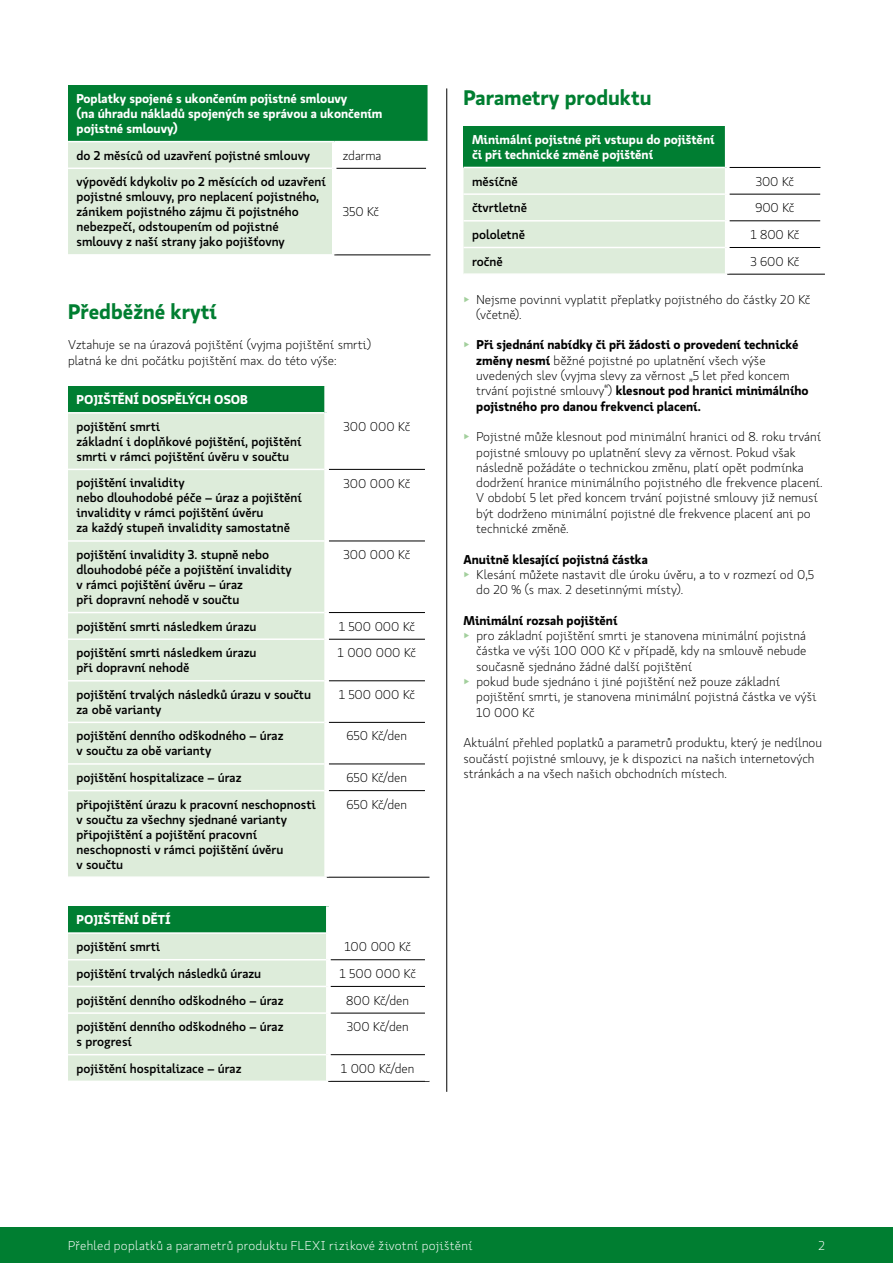
<style>
.page{position:relative;width:893px;height:1263px;background:#fff}
.page>*{position:absolute;margin:0;border:0;box-sizing:border-box;transform-origin:0 0}
.t1{font:700 21px "Koop Pro";color:#007e31}
.t2{font:300 12.75px/15.3px "Koop Pro";color:#000}
.t3{font:500 12.75px/15px "Koop Pro";color:#000}
.t4{font:700 12.75px/15.3px "Koop Pro";color:#000}
.t5{font:700 12.75px/15px "Koop Pro";color:#fff}
.t6{font:300 12.75px "Koop Pro";letter-spacing:.015em;color:#fff}
.s1{color:#a2cf9c}
.s2{font-weight:300;color:#a2cf9c}
.s3{font-weight:300}
</style>
<div class="page">
<div style="left:0;top:1227px;width:893px;height:36px;background:#007e31"></div>
<div style="left:68px;top:85px;width:360px;height:57px;background:#007e32"></div>
<div style="left:68px;top:142px;width:264px;height:112px;background:#ddecda"></div>
<hr style="left:334px;top:255px;width:97px;height:1px;background:#000">
<hr style="left:334px;top:141px;width:95px;height:1px;background:#fff">
<hr style="left:68px;top:141px;width:266px;height:1px;background:#fff">
<hr style="left:68px;top:168px;width:264px;height:1px;background:#fff">
<hr style="left:336px;top:168px;width:90px;height:1px;background:#000">
<div style="left:68px;top:386px;width:259px;height:27px;background:#007e32"></div>
<div style="left:68px;top:414px;width:256px;height:462px;background:#ddecda"></div>
<hr style="left:68px;top:469px;width:256px;height:1px;background:#fff">
<hr style="left:68px;top:540px;width:256px;height:2px;background:#fff">
<hr style="left:68px;top:612px;width:256px;height:1px;background:#fff">
<hr style="left:68px;top:638px;width:256px;height:2px;background:#fff">
<hr style="left:68px;top:680px;width:256px;height:1px;background:#fff">
<hr style="left:68px;top:722px;width:256px;height:1px;background:#fff">
<hr style="left:68px;top:763px;width:256px;height:2px;background:#fff">
<hr style="left:68px;top:790px;width:256px;height:1px;background:#fff">
<hr style="left:329px;top:469px;width:96px;height:1px;background:#000">
<hr style="left:329px;top:541px;width:96px;height:1px;background:#000">
<hr style="left:329px;top:612px;width:96px;height:1px;background:#000">
<hr style="left:329px;top:639px;width:96px;height:1px;background:#000">
<hr style="left:329px;top:680px;width:96px;height:1px;background:#000">
<hr style="left:329px;top:722px;width:96px;height:1px;background:#000">
<hr style="left:329px;top:764px;width:96px;height:1px;background:#000">
<hr style="left:329px;top:790px;width:96px;height:1px;background:#000">
<hr style="left:327px;top:877px;width:102px;height:1px;background:#000">
<hr style="left:68px;top:412px;width:256px;height:2px;background:#fff">
<div style="left:324px;top:386px;width:5px;height:27px;background:#fff"></div>
<div style="left:68px;top:906px;width:260px;height:27px;background:#007e32"></div>
<div style="left:68px;top:934px;width:258px;height:146px;background:#ddecda"></div>
<hr style="left:68px;top:959px;width:258px;height:1px;background:#fff">
<hr style="left:68px;top:986px;width:258px;height:1px;background:#fff">
<hr style="left:68px;top:1012px;width:258px;height:2px;background:#fff">
<hr style="left:68px;top:1054px;width:258px;height:1px;background:#fff">
<hr style="left:331px;top:959px;width:94px;height:1px;background:#000">
<hr style="left:331px;top:986px;width:94px;height:1px;background:#000">
<hr style="left:331px;top:1013px;width:94px;height:1px;background:#000">
<hr style="left:331px;top:1054px;width:94px;height:1px;background:#000">
<hr style="left:328px;top:1081px;width:101px;height:1px;background:#000">
<hr style="left:68px;top:932px;width:258px;height:2px;background:#fff">
<div style="left:326px;top:906px;width:5px;height:27px;background:#fff"></div>
<div style="left:463px;top:126px;width:264px;height:41px;background:#007e32"></div>
<div style="left:463px;top:168px;width:262px;height:105px;background:#ddecda"></div>
<hr style="left:463px;top:193px;width:262px;height:2px;background:#fff">
<hr style="left:463px;top:220px;width:262px;height:2px;background:#fff">
<hr style="left:463px;top:247px;width:262px;height:1px;background:#fff">
<hr style="left:729px;top:194px;width:91px;height:1px;background:#000">
<hr style="left:729px;top:221px;width:91px;height:1px;background:#000">
<hr style="left:729px;top:247px;width:91px;height:1px;background:#000">
<hr style="left:727px;top:274px;width:98px;height:1px;background:#000">
<hr style="left:729px;top:167px;width:91px;height:1px;background:#000">
<hr style="left:725px;top:126px;width:4px;height:41px;background:#fff">
<hr style="left:446px;top:88px;width:1px;height:1004px;background:#000">
<p class="t5" style="left:77px;top:91px;width:307px">Poplatky spojené s ukončením pojistné smlouvy<br>(na úhradu nákladů spojených se správou a ukončením pojistné smlouvy)</p>
<p class="t3" style="left:77px;top:147px;width:235px">do 2 měsíců od uzavření pojistné smlouvy</p>
<p class="t2" style="left:343px;top:147px;width:40px">zdarma</p>
<p class="t3" style="left:77px;top:174px;width:251px">výpovědí kdykoliv po 2 měsících od uzavření pojistné smlouvy, pro neplacení pojistného, zánikem pojistného zájmu či pojistného nebezpečí, odstoupením od pojistné smlouvy z naší strany jako pojišťovny</p>
<p class="t2" style="left:343px;top:204px;width:38px">350 Kč</p>
<h1 class="t1" style="left:68px;top:296px;width:150px">Předběžné krytí</h1>
<p class="t2" style="left:68px;top:337px;width:305px">Vztahuje se na úrazová pojištění (vyjma pojištění smrti) platná ke dni počátku pojištění max. do této výše:</p>
<p class="t5" style="left:77px;top:392px;width:173px">POJIŠTĚNÍ DOSPĚLÝCH OSOB</p>
<p class="t3" style="left:77px;top:418px;width:226px">pojištění smrti<br>základní i doplňkové pojištění, pojištění smrti v rámci pojištění úvěru v součtu</p>
<p class="t2" style="left:343px;top:419px;width:68px">300 000 Kč</p>
<p class="t3" style="left:77px;top:475px;width:227px">pojištění invalidity<br>nebo dlouhodobé péče – úraz a pojištění invalidity v rámci pojištění úvěru<br>za každý stupeň invalidity samostatně</p>
<p class="t2" style="left:343px;top:475px;width:68px">300 000 Kč</p>
<p class="t3" style="left:77px;top:547px;width:217px">pojištění invalidity 3. stupně nebo dlouhodobé péče a pojištění invalidity v rámci pojištění úvěru – úraz<br>při dopravní nehodě v součtu</p>
<p class="t2" style="left:343px;top:547px;width:68px">300 000 Kč</p>
<p class="t3" style="left:77px;top:618px;width:182px">pojištění smrti následkem úrazu</p>
<p class="t2" style="left:339px;top:618px;width:78px">1 500 000 Kč</p>
<p class="t3" style="left:77px;top:645px;width:182px">pojištění smrti následkem úrazu při dopravní nehodě</p>
<p class="t2" style="left:338px;top:645px;width:80px">1 000 000 Kč</p>
<p class="t3" style="left:77px;top:686px;width:236px">pojištění trvalých následků úrazu v součtu za obě varianty</p>
<p class="t2" style="left:339px;top:687px;width:78px">1 500 000 Kč</p>
<p class="t3" style="left:77px;top:728px;width:208px">pojištění denního odškodného – úraz v součtu za obě varianty</p>
<p class="t2" style="left:347px;top:728px;width:62px">650 Kč/den</p>
<p class="t3" style="left:77px;top:769px;width:166px">pojištění hospitalizace – úraz</p>
<p class="t2" style="left:347px;top:770px;width:62px">650 Kč/den</p>
<p class="t3" style="left:77px;top:796px;width:241px">připojištění úrazu k pracovní neschopnosti v součtu za všechny sjednané varianty připojištění a pojištění pracovní neschopnosti v rámci pojištění úvěru<br>v součtu</p>
<p class="t2" style="left:347px;top:796px;width:62px">650 Kč/den</p>
<p class="t5" style="left:77px;top:912px;width:96px">POJIŠTĚNÍ DĚTÍ</p>
<p class="t3" style="left:77px;top:939px;width:85px">pojištění smrti</p>
<p class="t2" style="left:344px;top:939px;width:68px">100 000 Kč</p>
<p class="t3" style="left:77px;top:965px;width:186px">pojištění trvalých následků úrazu</p>
<p class="t2" style="left:339px;top:966px;width:78px">1 500 000 Kč</p>
<p class="t3" style="left:77px;top:992px;width:208px">pojištění denního odškodného – úraz</p>
<p class="t2" style="left:346px;top:992px;width:64px">800 Kč/den</p>
<p class="t3" style="left:77px;top:1019px;width:208px">pojištění denního odškodného – úraz s progresí</p>
<p class="t2" style="left:347px;top:1019px;width:63px">300 Kč/den</p>
<p class="t3" style="left:77px;top:1060px;width:166px">pojištění hospitalizace – úraz</p>
<p class="t2" style="left:341px;top:1060px;width:75px">1 000 Kč/den</p>
<h1 class="t1" style="left:463px;top:82px;width:190px">Parametry produktu</h1>
<p class="t5" style="left:472px;top:131px;width:244px">Minimální pojistné při vstupu do pojištění či při technické změně pojištění</p>
<p class="t3" style="left:472px;top:173px;width:47px">měsíčně</p>
<p class="t2" style="left:756px;top:173px;width:40px">300 Kč</p>
<p class="t3" style="left:472px;top:200px;width:57px">čtvrtletně</p>
<p class="t2" style="left:755px;top:200px;width:41px">900 Kč</p>
<p class="t3" style="left:472px;top:226px;width:55px">pololetně</p>
<p class="t2" style="left:750px;top:227px;width:51px">1 800 Kč</p>
<p class="t3" style="left:472px;top:253px;width:32px">ročně</p>
<p class="t2" style="left:750px;top:253px;width:51px">3 600 Kč</p>
<p class="t2" style="left:476px;top:291px;width:336px;text-indent:-13px"><span class="s1">▶</span> Nejsme povinni vyplatit přeplatky pojistného do částky 20 Kč (včetně).</p>
<p class="t4" style="left:476px;top:337px;width:334px;text-indent:-13px"><span class="s2">▶</span> Při sjednání nabídky či při žádosti o provedení technické změny nesmí <span class="s3">běžné pojistné po uplatnění všech výše uvedených slev (vyjma slevy za věrnost „5 let před koncem trvání pojistné smlouvy“)</span> klesnout pod hranici minimálního pojistného pro danou frekvenci placení.</p>
<p class="t2" style="left:476px;top:429px;width:348px;text-indent:-13px"><span class="s1">▶</span> Pojistné může klesnout pod minimální hranici od 8. roku trvání pojistné smlouvy po uplatnění slevy za věrnost. Pokud však následně požádáte o technickou změnu, platí opět podmínka dodržení hranice minimálního pojistného dle frekvence placení.<br>V období 5 let před koncem trvání pojistné smlouvy již nemusí být dodrženo minimální pojistné dle frekvence placení ani po technické změně.</p>
<p class="t4" style="left:463px;top:551px;width:186px">Anuitně klesající pojistná částka</p>
<p class="t2" style="left:463px;top:567px;width:352px"><span class="s1">▶</span> Klesání můžete nastavit dle úroku úvěru, a to v rozmezí od 0,5</p>
<p class="t2" style="left:476px;top:582px;width:208px">do 20 % (s max. 2 desetinnými místy).</p>
<p class="t4" style="left:463px;top:612px;width:155px">Minimální rozsah pojištění</p>
<p class="t2" style="left:463px;top:628px;width:344px"><span class="s1">▶</span> pro základní pojištění smrti je stanovena minimální pojistná</p>
<p class="t2" style="left:476px;top:643px;width:332px">částka ve výši 100 000 Kč v případě, kdy na smlouvě nebude</p>
<p class="t2" style="left:476px;top:658px;width:217px">současně sjednáno žádné další pojištění</p>
<p class="t2" style="left:463px;top:674px;width:318px"><span class="s1">▶</span> pokud bude sjednáno i jiné pojištění než pouze základní</p>
<p class="t2" style="left:476px;top:689px;width:342px">pojištění smrti, je stanovena minimální pojistná částka ve výši</p>
<p class="t2" style="left:476px;top:704px;width:60px">10 000 Kč</p>
<p class="t2" style="left:463px;top:735px;width:360px">Aktuální přehled poplatků a parametrů produktu, který je nedílnou součástí pojistné smlouvy, je k dispozici na našich internetových stránkách a na všech našich obchodních místech.</p>
<p class="t6" style="left:68px;top:1237px;width:406px">Přehled poplatků a parametrů produktu FLEXI rizikové životní pojištění</p>
<p class="t6" style="left:818px;top:1237px;width:8px">2</p>
</div>
